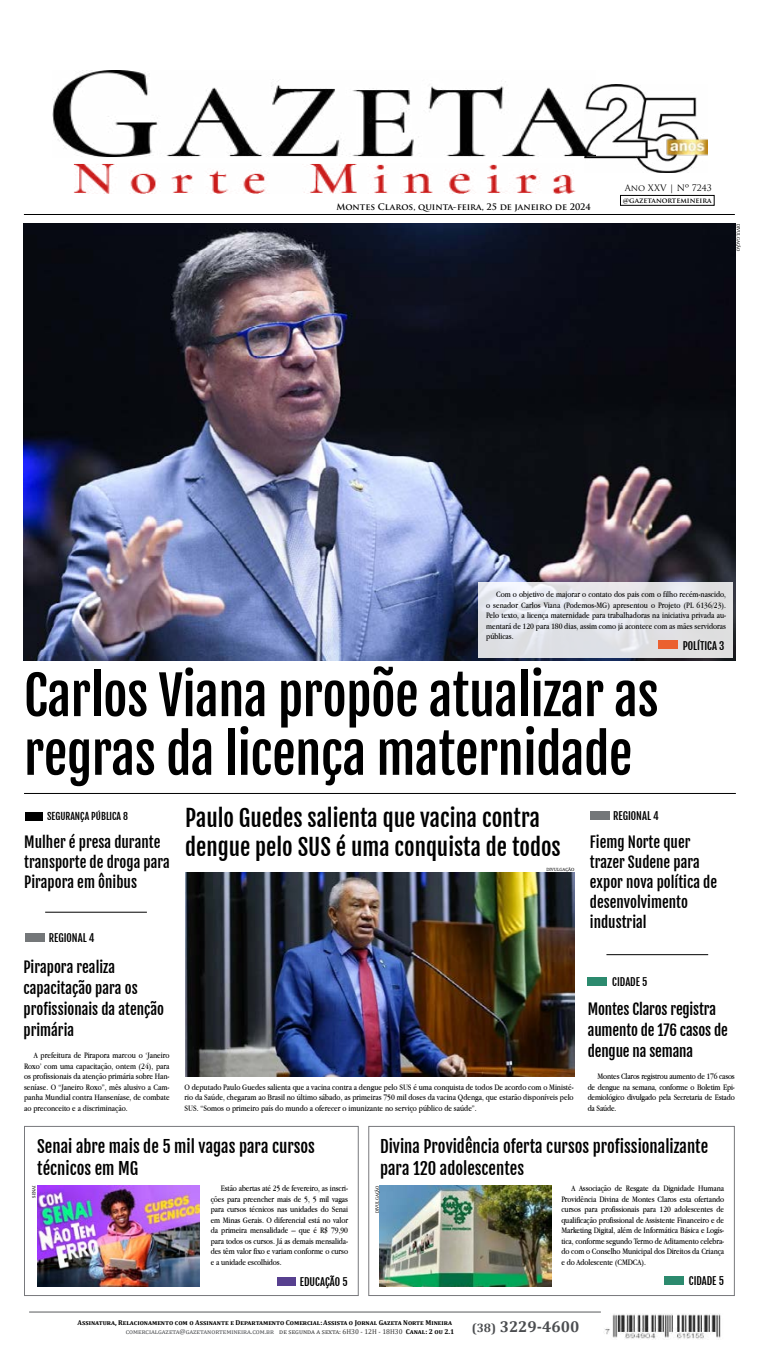
<style>
.page{position:relative;width:759px;height:1365px;background:#fff}
.page>*{position:absolute;margin:0;border:0;box-sizing:border-box;transform-origin:0 0}
.t1{font:52.5px/58.6px "Fjalla One";letter-spacing:-.01em;color:#000}
.t2{font:22.75px/28.9px "Fjalla One";color:#000}
.t3{font:16.62px/21.9px "Fjalla One";color:#000}
.t4{font:700 15.75px "Cambria";color:#4b4d50}
.t5{font:14.88px/20.1px "Fjalla One";color:#000}
.t6{font:700 12.25px "Cambria";color:#4b4d50}
.t7{font:10.5px "Fjalla One";color:#000}
.t8{font:9.62px "Fjalla One";color:#000}
.t9{font:8.75px/10.5px "Apple Garamond";color:#000;text-align:justify}
.t10{font:8.75px "Apple Garamond";letter-spacing:-.02em;color:#000}
.t11{font:700 8.75px "Trajan Pro";color:#000}
.t12{font:8.75px "Trajan Pro";color:#000}
.t13{font:700 7px "Cambria";color:#000}
.t14{font:7px "Cambria";color:#333}
.t15{font:7px "Cambria";letter-spacing:.055em;color:#4b4d50}
.t16{font:700 7px "Trajan Pro";color:#000}
.t17{font:4.38px "Andada";color:#000}
.s1{font-weight:700;color:#000}
</style>
<div class="page">
<hr style="left:29px;top:1311px;width:572px;height:1px;background:#58595b">
<img style="left:53px;top:70px;width:532px;height:124px">
<img style="left:585px;top:84px;width:122px;height:88px">
<div style="left:25px;top:811px;width:18px;height:9px;background:#000"></div>
<div style="left:277px;top:1276px;width:19px;height:9px;background:#57408f"></div>
<div style="left:25px;top:932px;width:19px;height:9px;background:#747779"></div>
<div style="left:620px;top:195px;width:94px;height:10px;border:1px solid #000"></div>
<hr style="left:24px;top:214px;width:711px;height:1px;background:#000">
<img style="left:605px;top:1314px;width:116px;height:24px">
<hr style="left:24px;top:793px;width:712px;height:1px;background:#000">
<hr style="left:606px;top:954px;width:102px;height:1px;background:#000">
<hr style="left:45px;top:912px;width:102px;height:1px;background:#000">
<div style="left:664px;top:1275px;width:20px;height:9px;background:#2c8a6e"></div>
<div style="left:588px;top:977px;width:19px;height:8px;background:#2c8a6e"></div>
<div style="left:368px;top:1125px;width:367px;height:170px;border:1px solid #78797d"></div>
<div style="left:24px;top:1125px;width:335px;height:170px;border:1px solid #78797d"></div>
<img style="left:380px;top:1185px;width:172px;height:101px">
<img style="left:37px;top:1185px;width:163px;height:101px">
<img style="left:24px;top:223px;width:711px;height:437px">
<img style="left:185px;top:872px;width:389px;height:203px">
<svg style="left:479px;top:582px;width:254px;height:75px;background:#e2e3e8"></svg>
<div style="left:590px;top:810px;width:19px;height:9px;background:#747779"></div>
<div style="left:658px;top:640px;width:20px;height:9px;background:#eb6130"></div>
<p class="t11" style="left:337px;top:201px;width:256px">Montes Claros, quinta-feira, 25 de janeiro de 2024</p>
<p class="t12" style="left:625px;top:182px;width:89px">Ano XXV | Nº 7243</p>
<p class="t16" style="left:623px;top:196px;width:90px">@gazetanortemineira</p>
<p class="t17" style="left:741px;top:223px;width:30px;rotate:90deg">DIVULGAÇÃO</p>
<p class="t9" style="left:486px;top:589px;width:242px;text-align:right">Com o objetivo de majorar o contato dos pais com o filho recém-nascido,<br>o senador Carlos Viana (Podemos-MG) apresentou o Projeto (PL 6136/23 .(</p>
<p class="t9" style="left:486px;top:620px;width:242px">mentará de 120 para 180 dias, assim como já acontece com as mães servidoras</p>
<p class="t9" style="left:486px;top:610px;width:242px">Pelo texto a, licença maternidade para trabalhadoras na iniciativa privada au-</p>
<p class="t9" style="left:486px;top:631px;width:29px">públicas.</p>
<p class="t7" style="left:683px;top:639px;width:43px">POLÍTICA 3</p>
<h1 class="t1" style="left:24px;top:666px;width:636px">Carlos Viana propõe atualizar as regras da licença maternidade</h1>
<p class="t8" style="left:47px;top:810px;width:83px">SEGURANÇA PÚBLICA 8</p>
<h3 class="t5" style="left:24px;top:831px;width:147px">Mulher é presa durante transporte de droga para<br>Pirapora em ônibus</h3>
<p class="t7" style="left:49px;top:931px;width:47px">REGIONAL 4</p>
<h2 class="t2" style="left:185px;top:803px;width:377px">Paulo Guedes salienta que vacina contra dengue pelo SUS é uma conquista de todos</h2>
<p class="t17" style="left:546px;top:866px;width:30px">DIVULGAÇÃO</p>
<p class="t7" style="left:613px;top:809px;width:47px">REGIONAL 4</p>
<h3 class="t5" style="left:590px;top:831px;width:129px">Fiemg Norte quer trazer Sudene para expor nova política de desenvolvimento industrial</h3>
<h3 class="t5" style="left:24px;top:956px;width:142px;line-height:21px">Pirapora realiza capacitação para os profissionais da atenção primária</h3>
<p class="t9" style="left:24px;top:1049px;width:147px;text-align:right">A prefeitura de Pirapora marcou o ‘Janeiro<br>Roxo’ com uma capacitação, ontem (24 ,) para</p>
<p class="t9" style="left:24px;top:1091px;width:147px">panha Mundial contra Hanseníase, de combate</p>
<p class="t9" style="left:24px;top:1070px;width:147px">os profissionais da atenção primária sobre Han-</p>
<p class="t9" style="left:24px;top:1102px;width:105px">ao preconceito ae discriminação.</p>
<p class="t9" style="left:24px;top:1081px;width:147px">seníase O. “Janeiro Roxo ,” mês alusivo a Cam-</p>
<p class="t9" style="left:185px;top:1081px;width:391px">O deputado Paulo Guedes salienta que a vacina contra a dengue pelo SUS é uma conquista de todos De acordo com o Ministé-</p>
<p class="t9" style="left:185px;top:1102px;width:294px">SUS “. Somos o primeiro país do mundo a oferecer o imunizante no serviço público de saúde .“</p>
<p class="t9" style="left:185px;top:1091px;width:391px">rio da Saúde, chegaram ao Brasil no último sábado as, primeiras 750 mil doses da vacina Qdenga, que estarão disponíveis pelo</p>
<p class="t7" style="left:612px;top:975px;width:37px">CIDADE 5</p>
<h3 class="t5" style="left:588px;top:998px;width:142px;line-height:21px">Montes Claros registra aumento de 176 casos de dengue na semana</h3>
<p class="t10" style="left:598px;top:1071px;width:139px">Montes Claros registrou aumento de 176 casos</p>
<p class="t10" style="left:588px;top:1092px;width:149px">demiológico divulgado pela Secretaria de Estado</p>
<p class="t10" style="left:588px;top:1081px;width:149px">de dengue na semana, conforme o Boletim Epi-</p>
<p class="t9" style="left:588px;top:1102px;width:30px">da Saúde.</p>
<h3 class="t3" style="left:37px;top:1135px;width:279px">Senai abre mais de 5 mil vagas para cursos técnicos em MG</h3>
<h3 class="t3" style="left:380px;top:1135px;width:330px">Divina Providência oferta cursos profissionalizante para 120 adolescentes</h3>
<p class="t17" style="left:32px;top:1197px;width:14px;rotate:-90deg">SENAI</p>
<p class="t9" style="left:221px;top:1182px;width:129px">Estão abertas até 25 de fevereiro as, inscri-</p>
<p class="t9" style="left:211px;top:1203px;width:139px">para cursos técnicos nas unidades do Senai em Minas Gerais O. diferencial está no valor da primeira mensalidade – que $Ré 79,90</p>
<p class="t9" style="left:211px;top:1245px;width:139px">des têm valor fixo e variam conforme o curso</p>
<p class="t9" style="left:211px;top:1193px;width:139px">ções para preencher mais de 5, 5 mil vagas</p>
<p class="t9" style="left:211px;top:1235px;width:139px">para todos os cursos Já. as demais mensalida-</p>
<p class="t9" style="left:211px;top:1256px;width:72px">ae unidade escolhidos.</p>
<p class="t17" style="left:375px;top:1213px;width:30px;rotate:-90deg">DIVULGAÇÃO</p>
<p class="t9" style="left:561px;top:1182px;width:164px;text-indent:10px">A Associação de Resgate da Dignidade Humana Providência Divina de Montes Claros esta ofertando cursos para profissionais para 120 adolescentes de qualificação profissional de Assistente Financeiro e de</p>
<p class="t9" style="left:561px;top:1245px;width:164px">do com o Conselho Municipal dos Direitos da Criança</p>
<p class="t9" style="left:561px;top:1224px;width:164px">Marketing Digital, além de Informática Básica e Logís-</p>
<p class="t9" style="left:561px;top:1256px;width:86px">e do Adolescente (CMDCA .(</p>
<p class="t9" style="left:561px;top:1235px;width:164px">tica, conforme segundo Termo de Aditamento celebra-</p>
<p class="t7" style="left:300px;top:1275px;width:49px">EDUCAÇÃO 5</p>
<p class="t7" style="left:689px;top:1273px;width:37px">CIDADE 5</p>
<p class="t13" style="left:78px;top:1317px;width:376px">Assinatura, Relacionamento com o Assinante e Departamento Comercial:Assista o Jornal Gazeta Norte Mineira</p>
<h3 class="t4" style="left:500px;top:1314px;width:81px">3229-4600</h3>
<h3 class="t6" style="left:472px;top:1318px;width:26px">(38)</h3>
<p class="t15" style="left:126px;top:1326px;width:149px">comercialgazeta@gazetanortemineira.com.br</p>
<p class="t14" style="left:279px;top:1326px;width:177px">de segunda a sexta H6: 30 - 12H - 18H30 <span class="s1">Canal 2: ou 2.1</span></p>
</div>
